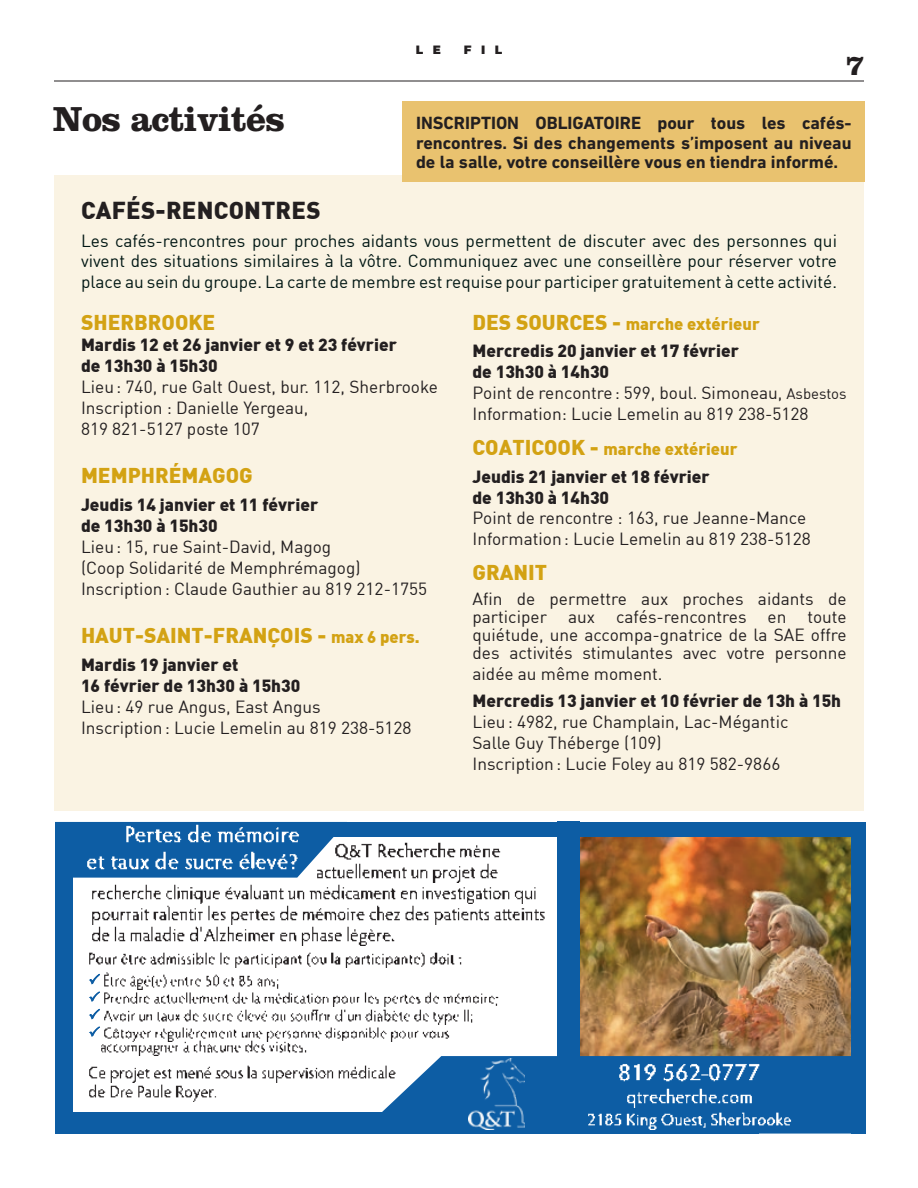
<style>
.page{position:relative;width:918px;height:1188px;background:#fff}
.page>*{position:absolute;margin:0;border:0;box-sizing:border-box;transform-origin:0 0}
.t1{font:700 36px "Clarendon LT Std";letter-spacing:-.025em;color:#231f20}
.t2{font:700 30px "Clarendon LT Std";color:#231f20}
.t3{font:900 24px "DIN";letter-spacing:.01em;color:#231f20}
.t4{font:900 21px "DIN";color:#d3a213}
.t5{font:700 18px/19.5px "DIN Next LT Pro";color:#231f20;text-align:justify}
.t6{font:17.25px/21px "DIN";color:#231f20}
.t7{font:17.25px/20.9px "DIN";color:#001613;text-align:justify}
.t8{font:900 17.25px/21px "DIN";color:#231f20}
.t9{font:900 16.5px "DIN";color:#d3a213}
.t10{font:900 12px "Montserrat";color:#231f20}
.s1{font-size:16.5px}
.s2{font-size:21px}
.s3{font-weight:900}
.s4{font-size:15px}
</style>
<div class="page">
<hr style="left:54px;top:81px;width:810px;height:1px;background:#231f20">
<div style="left:54px;top:176px;width:810px;height:635px;background:#faf3e3"></div>
<img style="left:579px;top:837px;width:272px;height:219px">
<div style="left:851px;top:822px;width:14px;height:312px;background:#0d5da4"></div>
<div style="left:313px;top:822px;width:552px;height:15px;background:#0d5da4"></div>
<img style="left:347px;top:842px;width:109px;height:18px">
<img style="left:460px;top:845px;width:41px;height:13px">
<img style="left:317px;top:863px;width:181px;height:18px">
<img style="left:92px;top:881px;width:444px;height:21px">
<img style="left:92px;top:902px;width:453px;height:22px">
<img style="left:92px;top:923px;width:107px;height:19px">
<img style="left:199px;top:923px;width:5px;height:9px">
<img style="left:204px;top:923px;width:204px;height:22px">
<img style="left:89px;top:952px;width:373px;height:16px">
<img style="left:104px;top:972px;width:175px;height:16px">
<img style="left:104px;top:988px;width:395px;height:18px">
<img style="left:104px;top:1006px;width:369px;height:17px">
<img style="left:342px;top:1006px;width:10px;height:17px">
<img style="left:104px;top:1023px;width:346px;height:19px">
<img style="left:101px;top:1037px;width:211px;height:18px">
<img style="left:89px;top:1065px;width:270px;height:17px">
<img style="left:89px;top:1081px;width:134px;height:21px">
<div style="left:55px;top:822px;width:18px;height:312px;background:#0d5da4"></div>
<div style="left:55px;top:1112px;width:704px;height:22px;background:#0d5da4"></div>
<svg style="left:359px;top:1056px;width:492px;height:78px"></svg>
<svg style="left:73px;top:822px;width:274px;height:56px"></svg>
<img style="left:124px;top:822px;width:190px;height:26px">
<img style="left:87px;top:846px;width:221px;height:28px">
<div style="left:557px;top:822px;width:22px;height:238px;background:#0d5da4"></div>
<img style="left:619px;top:1057px;width:82px;height:29px">
<img style="left:701px;top:1057px;width:8px;height:28px">
<img style="left:709px;top:1057px;width:63px;height:29px">
<img style="left:626px;top:1085px;width:135px;height:22px">
<img style="left:588px;top:1109px;width:210px;height:21px">
<img style="left:468px;top:1058px;width:57px;height:71px">
<div style="left:403px;top:102px;width:462px;height:80px;background:#e9c26f"></div>
<h1 class="t1" style="left:53px;top:97px;width:234px">Nos activités</h1>
<p class="t10" style="left:416px;top:41px;width:27px">L E</p>
<p class="t10" style="left:464px;top:41px;width:40px">FIL</p>
<h2 class="t2" style="left:846px;top:47px;width:20px">7</h2>
<p class="t5" style="left:416px;top:113px;width:437px">INSCRIPTION OBLIGATOIRE pour tous les cafés&shy;rencontres. Si des changements s’imposent au niveau de la salle, votre conseillère vous en tiendra informé.</p>
<h3 class="t3" style="left:81px;top:194px;width:241px">CAFÉS-RENCONTRES</h3>
<p class="t7" style="left:81px;top:230px;width:758px">Les cafés-rencontres pour proches aidants vous permettent de discuter avec des personnes qui vivent des situations similaires à la vôtre. Communiquez avec une conseillère pour réserver votre place au sein du groupe. La carte de membre est requise pour participer gratuitement à cette activité.</p>
<p class="t4" style="left:81px;top:309px;width:136px">SHERBROOKE</p>
<p class="t8" style="left:81px;top:334px;width:317px">Mardis 12 et 26 janvier et 9 et 23 février de 13h30 à 15h30</p>
<p class="t6" style="left:81px;top:376px;width:359px">Lieu: 740, rue Galt Ouest, bur. 112, Sherbrooke<br>Inscription : Danielle Yergeau,<br>819 821-5127 poste 107</p>
<p class="t4" style="left:81px;top:462px;width:173px">MEMPHRÉMAGOG</p>
<p class="t8" style="left:81px;top:493px;width:239px">Jeudis 14 janvier et 11 février de 13h30 à 15h30</p>
<p class="t6" style="left:81px;top:536px;width:348px">Lieu: 15, rue Saint-David, Magog<br>(Coop Solidarité de Memphrémagog)<br>Inscription: Claude Gauthier au 819 212-1755</p>
<p class="t4" style="left:81px;top:621px;width:340px">HAUT-SAINT-FRANÇOIS - <span class="s1">max 6 pers.</span></p>
<p class="t8" style="left:81px;top:653px;width:221px">Mardis 19 janvier et<br>16 février de 13h30 à 15h30</p>
<p class="t6" style="left:81px;top:696px;width:332px">Lieu: 49 rue Angus, East Angus<br>Inscription: Lucie Lemelin au 819 238-5128</p>
<p class="t9" style="left:472px;top:312px;width:289px"><span class="s2">DES SOURCES -</span> marche extérieur</p>
<p class="t6" style="left:472px;top:340px;width:376px"><span class="s3">Mercredis 20 janvier et 17 février<br>de 13h30 à 14h30<br></span>Point de rencontre: 599, boul. Simoneau, <span class="s4">Asbestos </span>Information: Lucie Lemelin au 819 238-5128</p>
<p class="t9" style="left:472px;top:438px;width:267px"><span class="s2">COATICOOK -</span> marche extérieur</p>
<p class="t8" style="left:472px;top:465px;width:239px">Jeudis 21 janvier et 18 février de 13h30 à 14h30</p>
<p class="t6" style="left:472px;top:507px;width:340px">Point de rencontre : 163, rue Jeanne-Mance<br>Information: Lucie Lemelin au 819 238-5128</p>
<p class="t4" style="left:472px;top:558px;width:76px">GRANIT</p>
<p class="t6" style="left:472px;top:589px;width:376px;line-height:18px;text-align:justify">Afin de permettre aux proches aidants de participer aux cafés-rencontres en toute quiétude, une accompa-gnatrice de la SAE offre des activités stimulantes avec votre personne</p>
<p class="t6" style="left:472px;top:663px;width:192px">aidée au même moment.</p>
<p class="t8" style="left:472px;top:690px;width:370px">Mercredis 13 janvier et 10 février de 13h à 15h</p>
<p class="t6" style="left:472px;top:711px;width:318px">Lieu: 4982, rue Champlain, Lac-Mégantic<br>Salle Guy Théberge (109)<br>Inscription: Lucie Foley au 819 582-9866</p>
</div>
